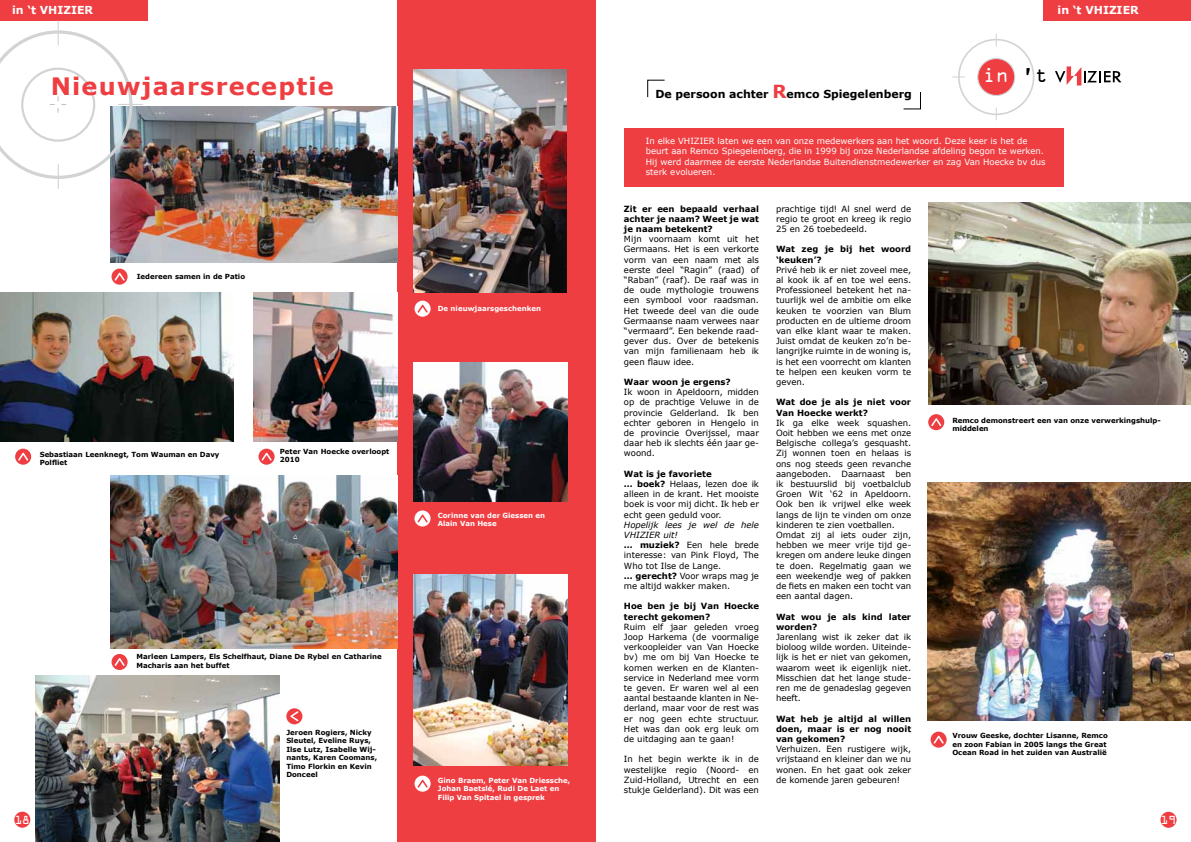
<style>
.page{position:relative;width:1191px;height:842px;background:#fff}
.page>*{position:absolute;margin:0;border:0;box-sizing:border-box;transform-origin:0 0}
.t1{font:700 24px "Verdana";letter-spacing:.05em;color:#ef3e42}
.t2{font:18px "OCRA Std";color:#fff}
.t3{font:700 11px "Verdana";color:#000}
.t4{font:700 11px "Verdana";color:#fff}
.t5{font:10.5px "OCRA Std";color:#fff}
.t6{font:8.5px/10.2px "Verdana";color:#000;text-align:justify}
.t7{font:700 8.5px/10.2px "Verdana";color:#000}
.t8{font:8.5px/10.2px "Verdana";color:#fff}
.t9{font:700 7px/8.4px "Verdana";color:#000}
.t10{font:700 7px/8.4px "Verdana";color:#fff}
.s1{color:#000}
.s2{font-size:18px;color:#ef3e42}
.s3{font-weight:700}
.s4{font-style:italic}
</style>
<div class="page">
<div style="left:1160px;top:812px;width:16px;height:16px;background:#ef3e42;border-radius:50%"></div>
<div style="left:14px;top:812px;width:16px;height:16px;background:#ef3e42;border-radius:50%"></div>
<div style="left:397px;top:0;width:198px;height:842px;background:#ef3e42"></div>
<img style="left:414px;top:575px;width:153px;height:190px">
<img style="left:413px;top:69px;width:153px;height:224px">
<img style="left:111px;top:475px;width:286px;height:173px">
<img style="left:111px;top:106px;width:286px;height:156px">
<div style="left:0;top:0;width:147px;height:21px;background:#ef3e42"></div>
<div style="left:958px;top:39px;width:76px;height:76px;border:2px solid #d1d3d4;border-radius:50%"></div>
<div style="left:977px;top:58px;width:37px;height:37px;background:#ef3e42;border-radius:50%"></div>
<div style="left:977px;top:58px;width:38px;height:38px;border:1px solid #d1d3d4;border-radius:50%"></div>
<svg style="left:995px;top:34px;width:1px;height:12px"></svg>
<svg style="left:995px;top:108px;width:1px;height:12px"></svg>
<svg style="left:952px;top:77px;width:13px;height:1px"></svg>
<svg style="left:1055px;top:66px;width:66px;height:19px"></svg>
<div style="left:1043px;top:0;width:148px;height:21px;background:#ef3e42"></div>
<img style="left:414px;top:363px;width:153px;height:139px">
<img style="left:0;top:292px;width:233px;height:149px">
<svg style="left:0;top:21px;width:143px;height:168px"></svg>
<img style="left:254px;top:292px;width:143px;height:149px">
<img style="left:36px;top:676px;width:244px;height:166px">
<img style="left:927px;top:483px;width:264px;height:237px">
<svg style="left:930px;top:732px;width:16px;height:16px"></svg>
<svg style="left:933px;top:736px;width:10px;height:7px"></svg>
<div style="left:928px;top:414px;width:16px;height:16px;background:#ef3e42;border-radius:50%"></div>
<svg style="left:931px;top:418px;width:10px;height:8px"></svg>
<svg style="left:111px;top:269px;width:17px;height:16px"></svg>
<svg style="left:115px;top:273px;width:10px;height:8px"></svg>
<svg style="left:414px;top:301px;width:16px;height:16px"></svg>
<svg style="left:417px;top:305px;width:10px;height:8px"></svg>
<svg style="left:414px;top:510px;width:16px;height:16px"></svg>
<svg style="left:417px;top:514px;width:10px;height:8px"></svg>
<svg style="left:414px;top:776px;width:16px;height:16px"></svg>
<svg style="left:417px;top:780px;width:10px;height:7px"></svg>
<div style="left:15px;top:449px;width:16px;height:16px;background:#ef3e42;border-radius:50%"></div>
<svg style="left:18px;top:453px;width:10px;height:8px"></svg>
<svg style="left:258px;top:449px;width:16px;height:16px"></svg>
<svg style="left:262px;top:453px;width:9px;height:8px"></svg>
<div style="left:111px;top:654px;width:17px;height:16px;background:#ef3e42;border-radius:50%"></div>
<svg style="left:115px;top:658px;width:10px;height:8px"></svg>
<svg style="left:286px;top:708px;width:16px;height:16px"></svg>
<svg style="left:290px;top:711px;width:8px;height:10px"></svg>
<img style="left:928px;top:203px;width:263px;height:201px">
<div style="left:624px;top:128px;width:439px;height:58px;background:#ef3e42"></div>
<svg style="left:903px;top:108px;width:17px;height:1px"></svg>
<svg style="left:647px;top:80px;width:18px;height:17px"></svg>
<p class="t4" style="left:12px;top:3px;width:83px">in ‘t VHIZIER</p>
<p class="t4" style="left:1057px;top:3px;width:83px">in ‘t VHIZIER</p>
<h1 class="t1" style="left:51px;top:69px;width:285px">Nieuwjaarsreceptie</h1>
<p class="t9" style="left:137px;top:272px;width:110px">Iedereen samen in de Patio</p>
<p class="t10" style="left:438px;top:304px;width:105px">De nieuwjaarsgeschenken</p>
<p class="t9" style="left:40px;top:450px;width:181px">Sebastiaan Leenknegt, Tom Wauman en Davy<br>Polfliet</p>
<p class="t9" style="left:280px;top:447px;width:111px">Peter Van Hoecke overloopt<br>2010</p>
<p class="t10" style="left:438px;top:511px;width:109px">Corinne van der Giessen en<br>Alain Van Hese</p>
<p class="t9" style="left:136px;top:652px;width:247px">Marleen Lampers, Els Schelfhaut, Diane De Rybel en Catharine<br>Macharis aan het buffet</p>
<p class="t9" style="left:286px;top:728px;width:92px">Jeroen Rogiers, Nicky<br>Sleutel, Eveline Ruys,<br>Ilse Lutz, Isabelle Wij&shy;nants, Karen Coomans,<br>Timo Florkin en Kevin<br>Donceel</p>
<p class="t10" style="left:438px;top:776px;width:134px">Gino Braem, Peter Van Driessche,<br>Johan Baetslé, Rudi De Laet en<br>Filip Van Spitael in gesprek</p>
<h2 class="t2" style="left:983px;top:68px;width:66px">in <span class="s1">’t</span></h2>
<p class="t3" style="left:655px;top:86px;width:258px">De persoon achter <span class="s2">R</span>emco Spiegelenberg</p>
<p class="t8" style="left:646px;top:136px;width:401px">In elke VHIZIER laten we een van onze medewerkers aan het woord. Deze keer is het de beurt aan Remco Spiegelenberg, die in 1999 bij onze Nederlandse afdeling begon te werken.<br>Hij werd daarmee de eerste Nederlandse Buitendienstmedewerker en zag Van Hoecke bv dus sterk evolueren.</p>
<p class="t7" style="left:624px;top:203px;width:137px;text-align:justify">Zit er een bepaald verhaal achter je naam? Weet je wat je naam betekent?</p>
<p class="t6" style="left:624px;top:234px;width:137px">Mijn voornaam komt uit het Germaans. Het is een verkorte vorm van een naam met als eerste deel “Ragin” (raad) of “Raban” (raaf). De raaf was in de oude mythologie trouwens een symbool voor raadsman.<br>Het tweede deel van die oude Germaanse naam verwees naar “vermaard”. Een bekende raad&shy;gever dus. Over de betekenis van mijn familienaam heb ik geen flauw idee.</p>
<p class="t7" style="left:624px;top:377px;width:108px">Waar woon je ergens?</p>
<p class="t6" style="left:624px;top:387px;width:137px">Ik woon in Apeldoorn, midden op de prachtige Veluwe in de provincie Gelderland. Ik ben echter geboren in Hengelo in de provincie Overijssel, maar daar heb ik slechts één jaar ge&shy;woond.</p>
<p class="t6" style="left:624px;top:468px;width:137px;text-align:left"><span class="s3">Wat is je favoriete<br>… boek?</span> Helaas, lezen doe ik alleen in de krant. Het mooiste boek is voor mij dicht. Ik heb er echt geen geduld voor.</p>
<p class="t6" style="left:624px;top:519px;width:137px;text-align:left"><span class="s4">Hopelijk lees je wel de hele<br>VHIZIER uit!<br></span><span class="s3">… muziek?</span> Een hele brede interesse: van Pink Floyd, The<br>Who tot Ilse de Lange.<br><span class="s3">… gerecht?</span> Voor wraps mag je me altijd wakker maken.</p>
<p class="t7" style="left:624px;top:601px;width:137px">Hoe ben je bij Van Hoecke terecht gekomen?</p>
<p class="t6" style="left:624px;top:621px;width:137px">Ruim elf jaar geleden vroeg Joop Harkema (de voormalige verkoopleider van Van Hoecke bv) me om bij Van Hoecke te komen werken en de Klanten&shy;service in Nederland mee vorm te geven. Er waren wel al een aantal bestaande klanten in Ne&shy;derland, maar voor de rest was er nog geen echte structuur.<br>Het was dan ook erg leuk om de uitdaging aan te gaan!</p>
<p class="t6" style="left:624px;top:754px;width:137px">In het begin werkte ik in de westelijke regio (Noord- en Zuid-Holland, Utrecht en een stukje Gelderland). Dit was een</p>
<p class="t6" style="left:776px;top:203px;width:137px">prachtige tijd! Al snel werd de regio te groot en kreeg ik regio 25 en 26 toebedeeld.</p>
<p class="t7" style="left:776px;top:244px;width:137px">Wat zeg je bij het woord ‘keuken’?</p>
<p class="t6" style="left:776px;top:264px;width:137px">Privé heb ik er niet zoveel mee, al kook ik af en toe wel eens.<br>Professioneel betekent het na&shy;tuurlijk wel de ambitie om elke keuken te voorzien van Blum producten en de ultieme droom van elke klant waar te maken.<br>Juist omdat de keuken zo’n be&shy;langrijke ruimte in de woning is, is het een voorrecht om klanten te helpen een keuken vorm te geven.</p>
<p class="t7" style="left:776px;top:397px;width:137px">Wat doe je als je niet voor<br>Van Hoecke werkt?</p>
<p class="t6" style="left:776px;top:417px;width:137px;text-align:left">Ik ga elke week squashen.<br>Ooit hebben we eens met onze<br>Belgische collega’s gesquasht.<br>Zij wonnen toen en helaas is ons nog steeds geen revanche aangeboden. Daarnaast ben ik bestuurslid bij voetbalclub<br>Groen Wit ‘62 in Apeldoorn.<br>Ook ben ik vrijwel elke week langs de lijn te vinden om onze kinderen te zien voetballen.<br>Omdat zij al iets ouder zijn, hebben we meer vrije tijd ge&shy;kregen om andere leuke dingen te doen. Regelmatig gaan we een weekendje weg of pakken de fiets en maken een tocht van een aantal dagen.</p>
<p class="t7" style="left:776px;top:611px;width:137px">Wat wou je als kind later worden?</p>
<p class="t6" style="left:776px;top:632px;width:137px">Jarenlang wist ik zeker dat ik bioloog wilde worden. Uiteinde&shy;lijk is het er niet van gekomen, waarom weet ik eigenlijk niet.<br>Misschien dat het lange stude&shy;ren me de genadeslag gegeven heeft.</p>
<p class="t7" style="left:776px;top:713px;width:137px;text-align:justify">Wat heb je altijd al willen doen, maar is er nog nooit van gekomen?</p>
<p class="t6" style="left:776px;top:744px;width:137px">Verhuizen. Een rustigere wijk, vrijstaand en kleiner dan we nu wonen. En het gaat ook zeker de komende jaren gebeuren!</p>
<p class="t9" style="left:952px;top:416px;width:210px">Remco demonstreert een van onze verwerkingshulp&shy;middelen</p>
<p class="t9" style="left:952px;top:731px;width:157px">Vrouw Geeske, dochter Lisanne, Remco en zoon Fabian in 2005 langs the Great<br>Ocean Road in het zuiden van Australië</p>
<p class="t5" style="left:15px;top:815px;width:17px">18</p>
<p class="t5" style="left:1161px;top:815px;width:17px">19</p>
</div>
